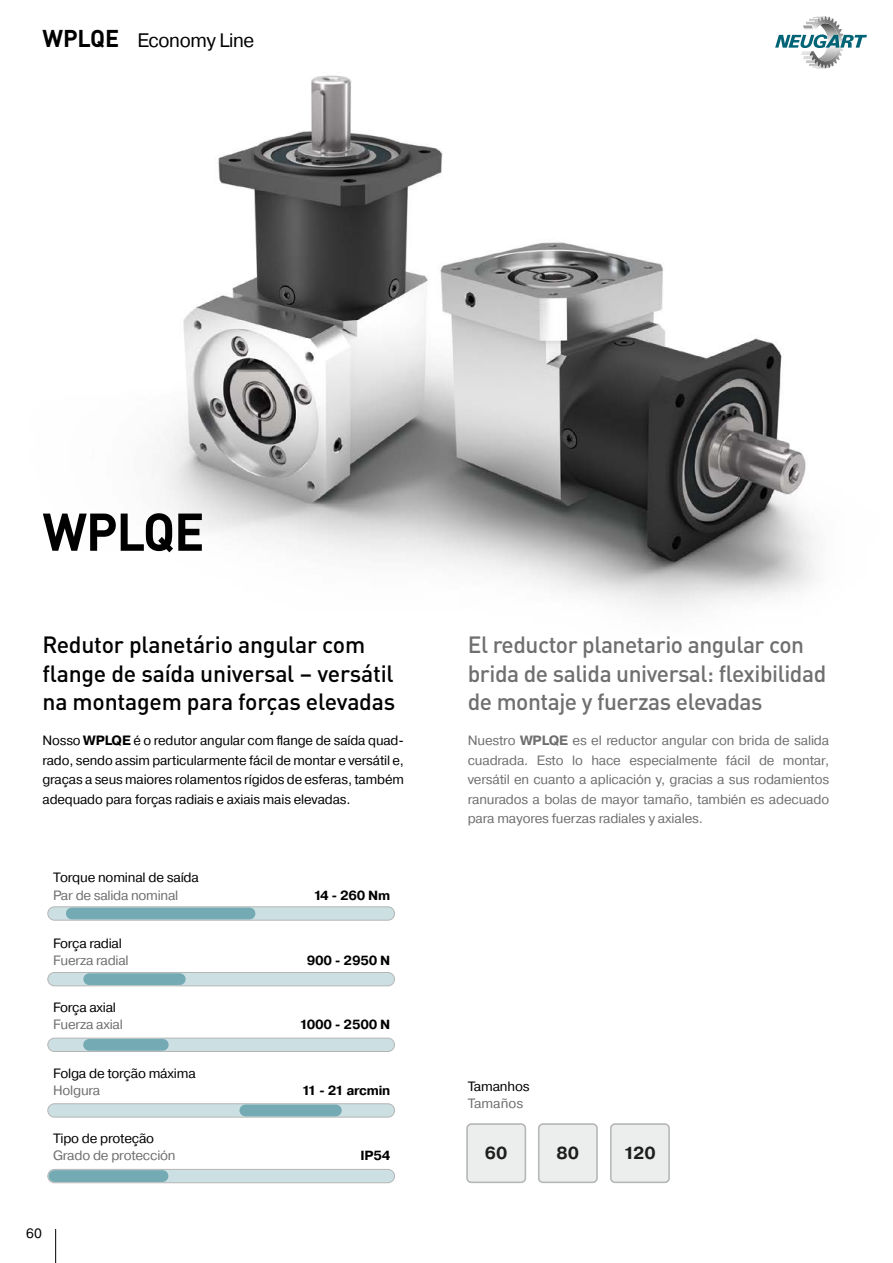
<style>
.page{position:relative;width:893px;height:1263px;background:#fff}
.page>*{position:absolute;margin:0;border:0;box-sizing:border-box;transform-origin:0 0}
.t1{font:700 52.2px "DIN Pro";letter-spacing:-.02em;color:#000;scale:.96 1}
.t2{font:500 23.25px/28.5px "DIN Pro";letter-spacing:-.02em;color:#706f6f}
.t3{font:500 23.25px/28.5px "DIN Pro";letter-spacing:-.01em;color:#000}
.t4{font:19.5px "Pragmatica";letter-spacing:-.02em;color:#000}
.t5{font:700 17.4px "Pragmatica";color:#1e1e1c}
.t6{font:13.5px/19.5px "Pragmatica";letter-spacing:-.015em;color:#706f6f;text-align:justify}
.t7{font:13.5px/19.5px "Pragmatica";letter-spacing:-.015em;color:#000;text-align:justify}
.t8{font:700 13.2px "Pragmatica";letter-spacing:-.015em;color:#000}
.s1{font-family:"DIN Pro";font-weight:700;font-size:24px}
.s2{font-weight:700}
</style>
<div class="page">
<svg style="left:775px;top:16px;width:92px;height:53px"></svg>
<hr style="left:55px;top:1229px;width:1px;height:34px;background:#000">
<img style="left:163px;top:75px;width:652px;height:535px">
<div style="left:48px;top:972px;width:347px;height:14px;background:#cce0e4;border-radius:7px"></div>
<div style="left:47px;top:972px;width:348px;height:14px;border:1px solid #b4b6b5;border-radius:7px"></div>
<div style="left:48px;top:907px;width:347px;height:13px;background:#cce0e4;border-radius:7px"></div>
<div style="left:47px;top:906px;width:348px;height:14px;border:1px solid #b4b6b5;border-radius:7px"></div>
<div style="left:48px;top:1038px;width:347px;height:13px;background:#cce0e4;border-radius:7px"></div>
<div style="left:47px;top:1038px;width:348px;height:14px;border:1px solid #b4b6b5;border-radius:7px"></div>
<div style="left:48px;top:1104px;width:347px;height:13px;background:#cce0e4;border-radius:7px"></div>
<div style="left:47px;top:1103px;width:348px;height:14px;border:1px solid #b4b6b5;border-radius:7px"></div>
<div style="left:48px;top:1169px;width:347px;height:14px;background:#cce0e4;border-radius:7px"></div>
<div style="left:47px;top:1169px;width:348px;height:14px;border:1px solid #b4b6b5;border-radius:7px"></div>
<div style="left:89px;top:973px;width:91px;height:12px;background:#74aab3"></div>
<div style="left:89px;top:1039px;width:74px;height:12px;background:#74aab3"></div>
<div style="left:245px;top:1104px;width:91px;height:12px;background:#74aab3"></div>
<div style="left:54px;top:1170px;width:109px;height:12px;background:#74aab3"></div>
<div style="left:72px;top:907px;width:178px;height:12px;background:#74aab3"></div>
<div style="left:467px;top:1124px;width:58px;height:58px;background:#eceded;border-radius:4px"></div>
<div style="left:466px;top:1123px;width:60px;height:60px;border:2px solid #b4b6b5;border-radius:4px"></div>
<div style="left:539px;top:1124px;width:58px;height:58px;background:#eceded;border-radius:4px"></div>
<div style="left:538px;top:1123px;width:60px;height:60px;border:2px solid #b4b6b5;border-radius:4px"></div>
<div style="left:611px;top:1124px;width:58px;height:58px;background:#eceded;border-radius:4px"></div>
<div style="left:610px;top:1123px;width:60px;height:60px;border:2px solid #b4b6b5;border-radius:4px"></div>
<h3 class="t4" style="left:43px;top:28px;width:213px"><span class="s1">WPLQE</span> Economy Line</h3>
<h1 class="t1" style="left:43px;top:491px;width:170px">WPLQE</h1>
<h2 class="t3" style="left:43px;top:629px;width:354px">Redutor planetário angular com flange de saída universal – versátil na montagem para forças elevadas</h2>
<h2 class="t2" style="left:468px;top:629px;width:360px">El reductor planetario angular con brida de salida universal: flexibilidad de montaje y fuerzas elevadas</h2>
<p class="t7" style="left:43px;top:731px;width:363px">Nosso <span class="s2">WPLQE</span> é o redutor angular com flange de saída quad&shy;rado, sendo assim particularmente fácil de montar e versátil e, graças a seus maiores rolamentos rígidos de esferas, também adequado para forças radiais e axiais mais elevadas.</p>
<p class="t6" style="left:468px;top:731px;width:363px">Nuestro <span class="s2">WPLQE</span> es el reductor angular con brida de salida cuadrada. Esto lo hace especialmente fácil de montar, versátil en cuanto a aplicación y, gracias a sus rodamientos ranurados a bolas de mayor tamaño, también es adecuado para mayores fuerzas radiales y axiales.</p>
<p class="t7" style="left:53px;top:868px;width:147px">Torque nominal de saída</p>
<p class="t6" style="left:53px;top:885px;width:127px">Par de salida nominal</p>
<p class="t7" style="left:53px;top:933px;width:70px">Força radial</p>
<p class="t6" style="left:53px;top:950px;width:77px">Fuerza radial</p>
<p class="t7" style="left:53px;top:998px;width:64px">Força axial</p>
<p class="t6" style="left:53px;top:1015px;width:71px">Fuerza axial</p>
<p class="t7" style="left:53px;top:1063px;width:144px">Folga de torção máxima</p>
<p class="t6" style="left:53px;top:1080px;width:49px">Holgura</p>
<p class="t7" style="left:53px;top:1129px;width:103px">Tipo de proteção</p>
<p class="t6" style="left:53px;top:1146px;width:124px">Grado de protección</p>
<p class="t7" style="left:26px;top:1224px;width:17px">60</p>
<p class="t8" style="left:313px;top:887px;width:78px">14 - 260 Nm</p>
<p class="t8" style="left:307px;top:952px;width:85px">900 - 2950 N</p>
<p class="t8" style="left:299px;top:1016px;width:92px">1000 - 2500 N</p>
<p class="t8" style="left:302px;top:1081px;width:90px">11 - 21 arcmin</p>
<p class="t7" style="left:468px;top:1077px;width:63px">Tamanhos</p>
<p class="t6" style="left:468px;top:1094px;width:57px">Tamaños</p>
<p class="t8" style="left:360px;top:1146px;width:31px">IP54</p>
<p class="t5" style="left:485px;top:1141px;width:24px">60</p>
<p class="t5" style="left:557px;top:1141px;width:24px">80</p>
<p class="t5" style="left:624px;top:1141px;width:34px">120</p>
</div>
